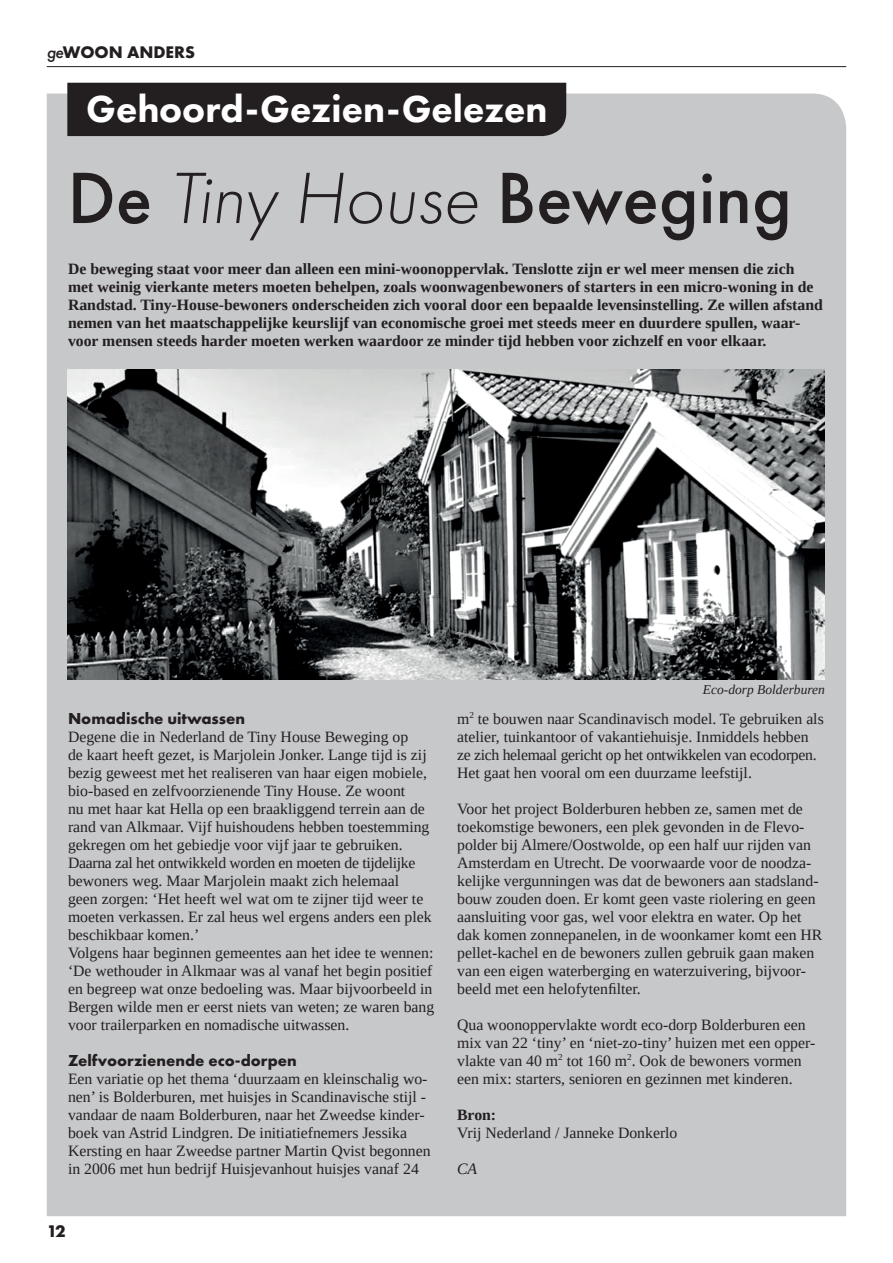
<style>
.page{position:relative;width:893px;height:1263px;background:#fff}
.page>*{position:absolute;margin:0;border:0;box-sizing:border-box;transform-origin:0 0}
.t1{font:500 75.3px "Futura PT";color:#231f20}
.t2{font:800 39px "Futura PT";color:#fff}
.t3{font:700 17.4px "Futura PT";color:#231f20}
.t4{font:700 16.5px "Futura PT";color:#231f20}
.t5{font:15.75px/18px "Tinos";color:#231f20}
.t6{font:700 15.75px/18px "Tinos";color:#231f20}
.t7{font:italic 15.75px "Tinos";color:#231f20}
.t8{font:italic 13.5px "Tinos";color:#231f20}
.s1{font-weight:500;font-style:italic}
.s2{font-weight:300;font-style:italic}
</style>
<div class="page">
<hr style="left:47px;top:66px;width:799px;height:1px;background:#231f20">
<div style="left:47px;top:94px;width:799px;height:1122px;background:#c7c8ca"></div>
<div style="left:67px;top:83px;width:499px;height:53px;background:#231f20"></div>
<img style="left:67px;top:370px;width:758px;height:310px">
<p class="t3" style="left:47px;top:41px;width:150px"><span class="s1">ge</span>WOON ANDERS</p>
<h2 class="t2" style="left:86px;top:85px;width:463px">Gehoord - Gezien - Gelezen</h2>
<h1 class="t1" style="left:67px;top:153px;width:726px">De <span class="s2">Tiny House</span> Beweging</h1>
<p class="t6" style="left:68px;top:259px;width:756px">De beweging staat voor meer dan alleen een mini-woonoppervlak. Tenslotte zijn er wel meer mensen die zich met weinig vierkante meters moeten behelpen, zoals woonwagenbewoners of starters in een micro-woning in de Randstad. Tiny-House-bewoners onderscheiden zich vooral door een bepaalde levensinstelling. Ze willen afstand nemen van het maatschappelijke keurslijf van economische groei met steeds meer en duurdere spullen, waar&shy;voor mensen steeds harder moeten werken waardoor ze minder tijd hebben voor zichzelf en voor elkaar.</p>
<p class="t4" style="left:68px;top:707px;width:179px">Nomadische uitwassen</p>
<p class="t5" style="left:68px;top:727px;width:368px">Degene die in Nederland de Tiny House Beweging op<br>de kaart heeft gezet, is Marjolein Jonker. Lange tijd is zij bezig geweest met het realiseren van haar eigen mobiele, bio-based en zelfvoorzienende Tiny House. Ze woont<br>nu met haar kat Hella op een braakliggend terrein aan de rand van Alkmaar. Vijf huishoudens hebben toestemming gekregen om het gebiedje voor vijf jaar te gebruiken.<br>Daarna zal het ontwikkeld worden en moeten de tijdelijke bewoners weg. Maar Marjolein maakt zich helemaal<br>geen zorgen: ‘Het heeft wel wat om te zijner tijd weer te moeten verkassen. Er zal heus wel ergens anders een plek beschikbaar komen.’<br>Volgens haar beginnen gemeentes aan het idee te wennen: ‘De wethouder in Alkmaar was al vanaf het begin positief en begreep wat onze bedoeling was. Maar bijvoorbeeld in Bergen wilde men er eerst niets van weten; ze waren bang voor trailerparken en nomadische uitwassen.</p>
<p class="t4" style="left:68px;top:1049px;width:230px">Zelfvoorzienende eco-dorpen</p>
<p class="t5" style="left:68px;top:1069px;width:364px">Een variatie op het thema ‘duurzaam en kleinschalig wo&shy;nen’ is Bolderburen, met huisjes in Scandinavische stijl - vandaar de naam Bolderburen, naar het Zweedse kinder&shy;boek van Astrid Lindgren. De initiatiefnemers Jessika Kersting en haar Zweedse partner Martin Qvist begonnen in 2006 met hun bedrijf Huisjevanhout huisjes vanaf 24</p>
<p class="t3" style="left:47px;top:1220px;width:20px">12</p>
<p class="t8" style="left:703px;top:681px;width:124px">Eco-dorp Bolderburen</p>
<p class="t5" style="left:457px;top:709px;width:368px">m<sup>2</sup> te bouwen naar Scandinavisch model. Te gebruiken als atelier, tuinkantoor of vakantiehuisje. Inmiddels hebben ze zich helemaal gericht op het ontwikkelen van ecodorpen.<br>Het gaat hen vooral om een duurzame leefstijl.</p>
<p class="t5" style="left:457px;top:799px;width:367px">Voor het project Bolderburen hebben ze, samen met de toekomstige bewoners, een plek gevonden in de Flevo&shy;polder bij Almere/Oostwolde, op een half uur rijden van Amsterdam en Utrecht. De voorwaarde voor de noodza&shy;kelijke vergunningen was dat de bewoners aan stadsland&shy;bouw zouden doen. Er komt geen vaste riolering en geen aansluiting voor gas, wel voor elektra en water. Op het dak komen zonnepanelen, in de woonkamer komt een HR pellet-kachel en de bewoners zullen gebruik gaan maken van een eigen waterberging en waterzuivering, bijvoor&shy;beeld met een helofytenfilter.</p>
<p class="t5" style="left:457px;top:1015px;width:360px">Qua woonoppervlakte wordt eco-dorp Bolderburen een mix van 22 ‘tiny’ en ‘niet-zo-tiny’ huizen met een opper&shy;vlakte van 40 m<sup>2</sup> tot 160 m<sup>2</sup>. Ook de bewoners vormen een mix: starters, senioren en gezinnen met kinderen.</p>
<p class="t6" style="left:457px;top:1105px;width:41px">Bron:</p>
<p class="t5" style="left:457px;top:1123px;width:222px">Vrij Nederland / Janneke Donkerlo</p>
<p class="t7" style="left:457px;top:1158px;width:22px">CA</p>
</div>
